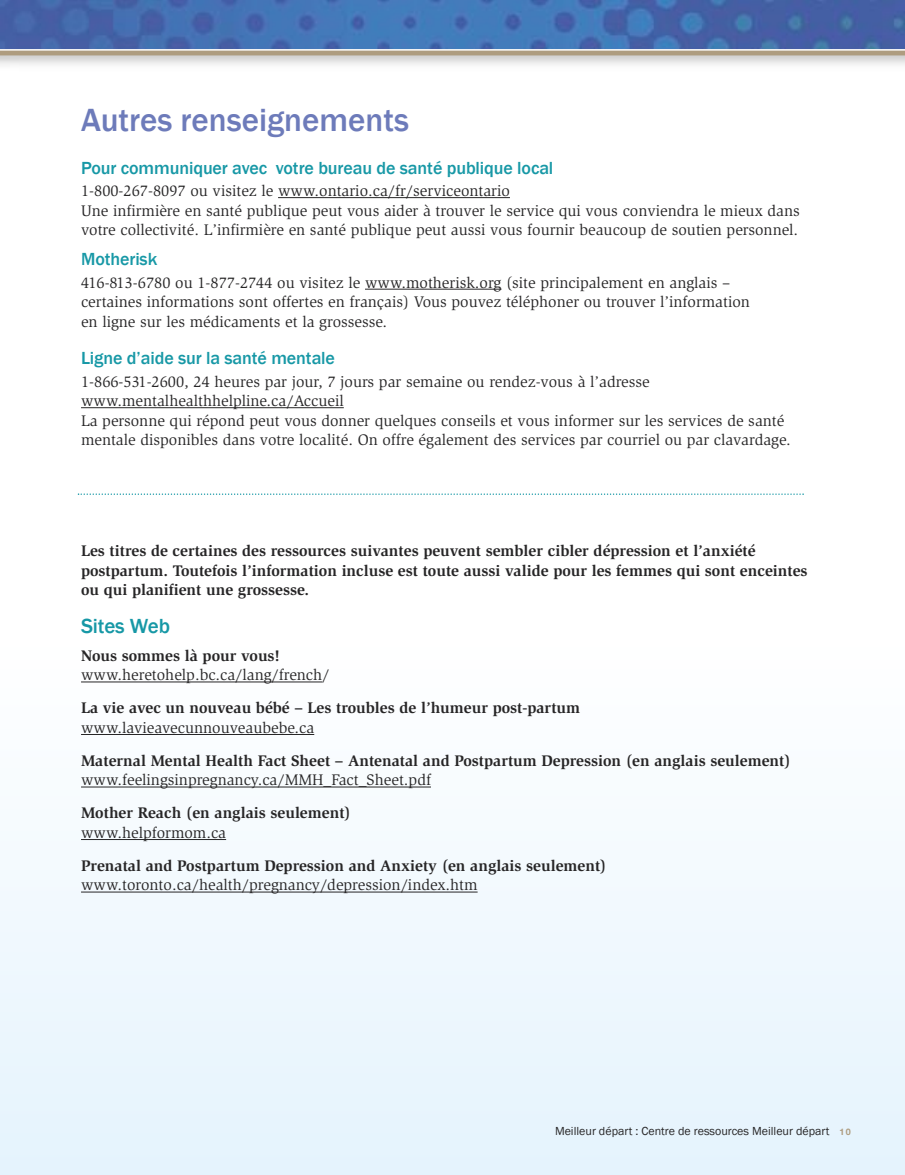
<style>
.page{position:relative;width:905px;height:1175px;background:#fff}
.page>*{position:absolute;margin:0;border:0;box-sizing:border-box;transform-origin:0 0}
.t1{font:500 33px "Franklin Gothic";color:#6d7bba}
.t2{font:500 21px "Franklin Gothic";letter-spacing:-.01em;color:#1798a6}
.t3{font:500 18px "Franklin Gothic";letter-spacing:-.005em;color:#1798a6}
.t4{font:15.75px/19.5px "Slimbach";color:#272627}
.t5{font:700 15.75px/19.5px "Slimbach";color:#272627}
.t6{font:12px "Franklin Gothic";color:#272627}
.s1{font-family:"Helvetica Neue";font-weight:700;font-size:9px;color:#ae9c7f}
</style>
<div class="page">
<div style="left:0;top:641px;width:904px;height:533px;background:#f2f9fe"></div>
<hr style="left:278px;top:197px;width:232px;height:1px;background:#272627">
<hr style="left:365px;top:289px;width:136px;height:1px;background:#272627">
<hr style="left:81px;top:407px;width:263px;height:1px;background:#272627">
<hr style="left:81px;top:681px;width:241px;height:1px;background:#272627">
<hr style="left:81px;top:734px;width:233px;height:1px;background:#272627">
<hr style="left:81px;top:786px;width:350px;height:1px;background:#272627">
<hr style="left:81px;top:839px;width:145px;height:1px;background:#272627">
<hr style="left:81px;top:891px;width:396px;height:1px;background:#272627">
<svg style="left:78px;top:493px;width:725px;height:2px"></svg>
<img style="left:0;top:0;width:904px;height:49px">
<div style="left:0;top:49px;width:904px;height:6px;background:#ae9c7f"></div>
<hr style="left:0;top:49px;width:904px;height:2px;background:#fff">
<h1 class="t1" style="left:81px;top:101px;width:329px">autres renseignements</h1>
<p class="t3" style="left:81px;top:157px;width:474px">Pour communiquer avec votre bureau de santé publique local</p>
<p class="t4" style="left:81px;top:182px;width:720px">1-800-267-8097 ou visitez le www.ontario.ca/fr/serviceontario<br>Une infirmière en santé publique peut vous aider à trouver le service qui vous conviendra le mieux dans votre collectivité. L’infirmière en santé publique peut aussi vous fournir beaucoup de soutien personnel.</p>
<p class="t3" style="left:81px;top:248px;width:78px">Motherisk</p>
<p class="t4" style="left:81px;top:274px;width:670px">416-813-6780 ou 1-877-2744 ou visitez le www.motherisk.org (site principalement en anglais – certaines informations sont offertes en français) Vous pouvez téléphoner ou trouver l’information en ligne sur les médicaments et la grossesse.</p>
<p class="t3" style="left:81px;top:347px;width:255px">Ligne d’aide sur la santé mentale</p>
<p class="t4" style="left:81px;top:373px;width:711px">1-866-531-2600, 24 heures par jour, 7 jours par semaine ou rendez-vous à l’adresse www.mentalhealthhelpline.ca/Accueil<br>La personne qui répond peut vous donner quelques conseils et vous informer sur les services de santé mentale disponibles dans votre localité. On offre également des services par courriel ou par clavardage.</p>
<p class="t5" style="left:81px;top:542px;width:728px">Les titres de certaines des ressources suivantes peuvent sembler cibler dépression et l’anxiété postpartum. Toutefois l’information incluse est toute aussi valide pour les femmes qui sont enceintes ou qui planifient une grossesse.</p>
<h2 class="t2" style="left:81px;top:613px;width:90px">Sites Web</h2>
<p class="t5" style="left:81px;top:647px;width:201px">Nous sommes là pour vous!</p>
<p class="t4" style="left:81px;top:666px;width:250px">www.heretohelp.bc.ca/lang/french/</p>
<p class="t5" style="left:81px;top:699px;width:500px">La vie avec un nouveau bébé – Les troubles de l’humeur post-partum</p>
<p class="t4" style="left:81px;top:719px;width:235px">www.lavieavecunnouveaubebe.ca</p>
<p class="t5" style="left:81px;top:752px;width:711px">Maternal Mental Health Fact Sheet – Antenatal and Postpartum Depression (en anglais seulement)</p>
<p class="t4" style="left:81px;top:771px;width:351px">www.feelingsinpregnancy.ca/MMH_Fact_Sheet.pdf</p>
<p class="t5" style="left:81px;top:804px;width:271px">Mother Reach (en anglais seulement)</p>
<p class="t4" style="left:81px;top:824px;width:147px">www.helpformom.ca</p>
<p class="t5" style="left:81px;top:857px;width:527px">Prenatal and Postpartum Depression and Anxiety (en anglais seulement)</p>
<p class="t4" style="left:81px;top:876px;width:398px">www.toronto.ca/health/pregnancy/depression/index.htm</p>
<p class="t6" style="left:555px;top:1123px;width:297px">Meilleur départ : Centre de ressources Meilleur départ <span class="s1">1 0</span></p>
</div>
